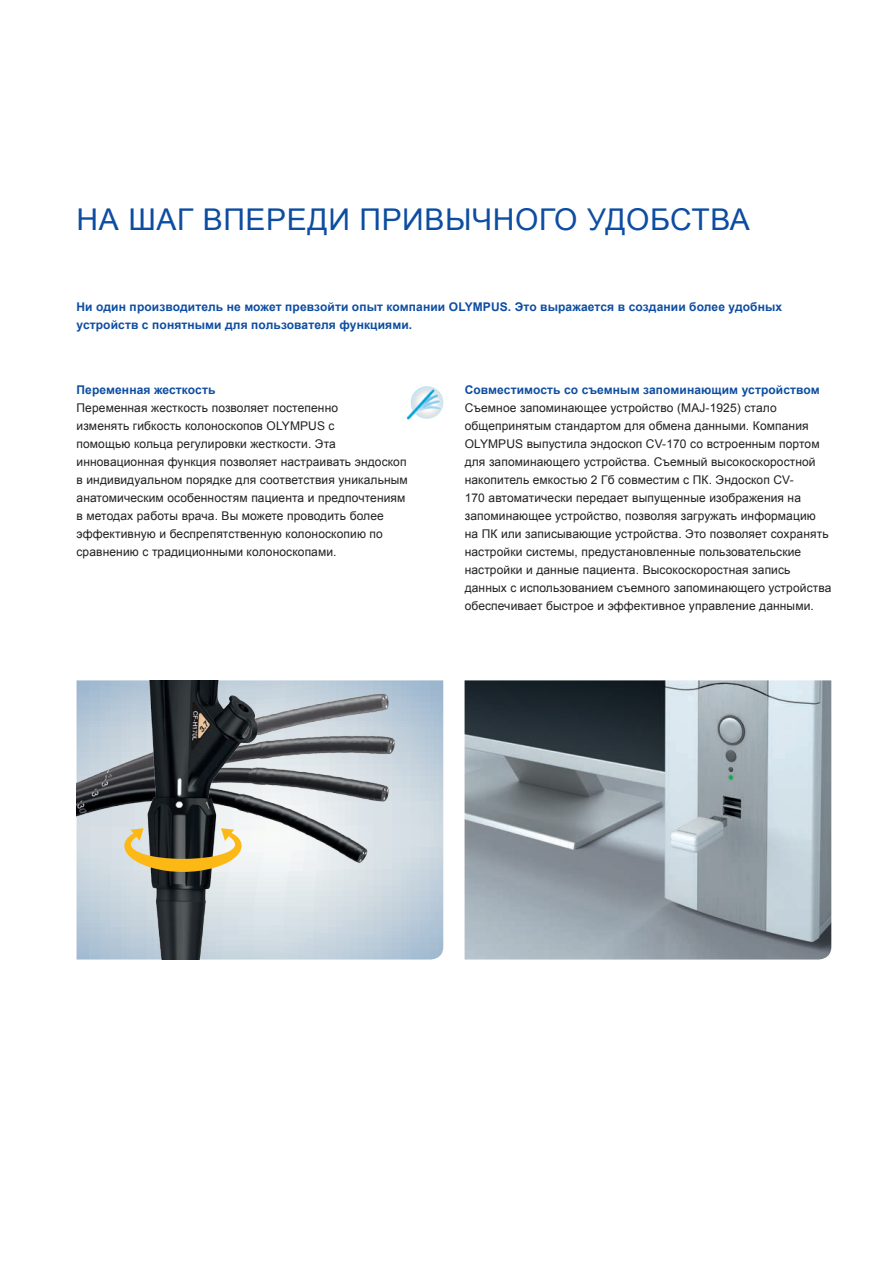
<style>
.page{position:relative;width:893px;height:1263px;background:#fff}
.page>*{position:absolute;margin:0;border:0;box-sizing:border-box;transform-origin:0 0}
.t1{font:30px "Arial";letter-spacing:.02em;color:#0d4da1}
.t2{font:12px/18px "Arial";letter-spacing:.01em;color:#231f20}
.t3{font:700 12px/18px "Arial";letter-spacing:.01em;color:#0d4da1}
</style>
<div class="page">
<svg style="left:411px;top:386px;width:32px;height:33px"></svg>
<img style="left:407px;top:389px;width:34px;height:31px">
<img style="left:465px;top:680px;width:366px;height:279px">
<svg style="left:77px;top:680px;width:366px;height:279px;background:#c2d1dc"></svg>
<img style="left:77px;top:680px;width:339px;height:209px">
<img style="left:117px;top:680px;width:150px;height:279px">
<svg style="left:102px;top:791px;width:140px;height:81px;background:#86816c"></svg>
<h1 class="t1" style="left:77px;top:199px;width:675px">На шаг впереди привычного удобства</h1>
<p class="t3" style="left:77px;top:298px;width:707px">Ни один производитель не может превзойти опыт компании OLYMPUS. Это выражается в создании более удобных устройств с понятными для пользователя функциями.</p>
<p class="t3" style="left:77px;top:381px;width:140px">Переменная жесткость</p>
<p class="t2" style="left:77px;top:399px;width:333px">П еременная жесткость позволяет постепенно<br>изменять гибкость колоноскопов OLYMPUS с<br>помощью кольца регулировки жесткости. Эта инновационная функция позволяет настраивать эндоскоп в индивидуальном порядке для соответствия уникальным анатомическим особенностям пациента и предпочтениям в методах работы врача. Вы можете проводить более эффективную и беспрепятственную колоноскопию по сравнению с традиционными колоноскопами.</p>
<p class="t3" style="left:465px;top:381px;width:357px">Совместимость со съемным запоминающим устройством</p>
<p class="t2" style="left:465px;top:399px;width:368px">Съемное запоминающее устройство (MAJ-1925) стало общепринятым стандартом для обмена данными. Компания OLYMPUS выпустила эндоскоп CV-170 со встроенным портом для запоминающего устройства. Съемный высокоскоростной накопитель емкостью 2 Гб совместим с ПК. Эндоскоп CV-<br>170 автоматически передает выпущенные изображения на запоминающее устройство, позволяя загружать информацию на ПК или записывающие устройства. Это позволяет сохранять настройки системы, предустановленные пользовательские настройки и данные пациента. Высокоскоростная запись данных с использованием съемного запоминающего устройства обеспечивает быстрое и эффективное управление данными.</p>
</div>
